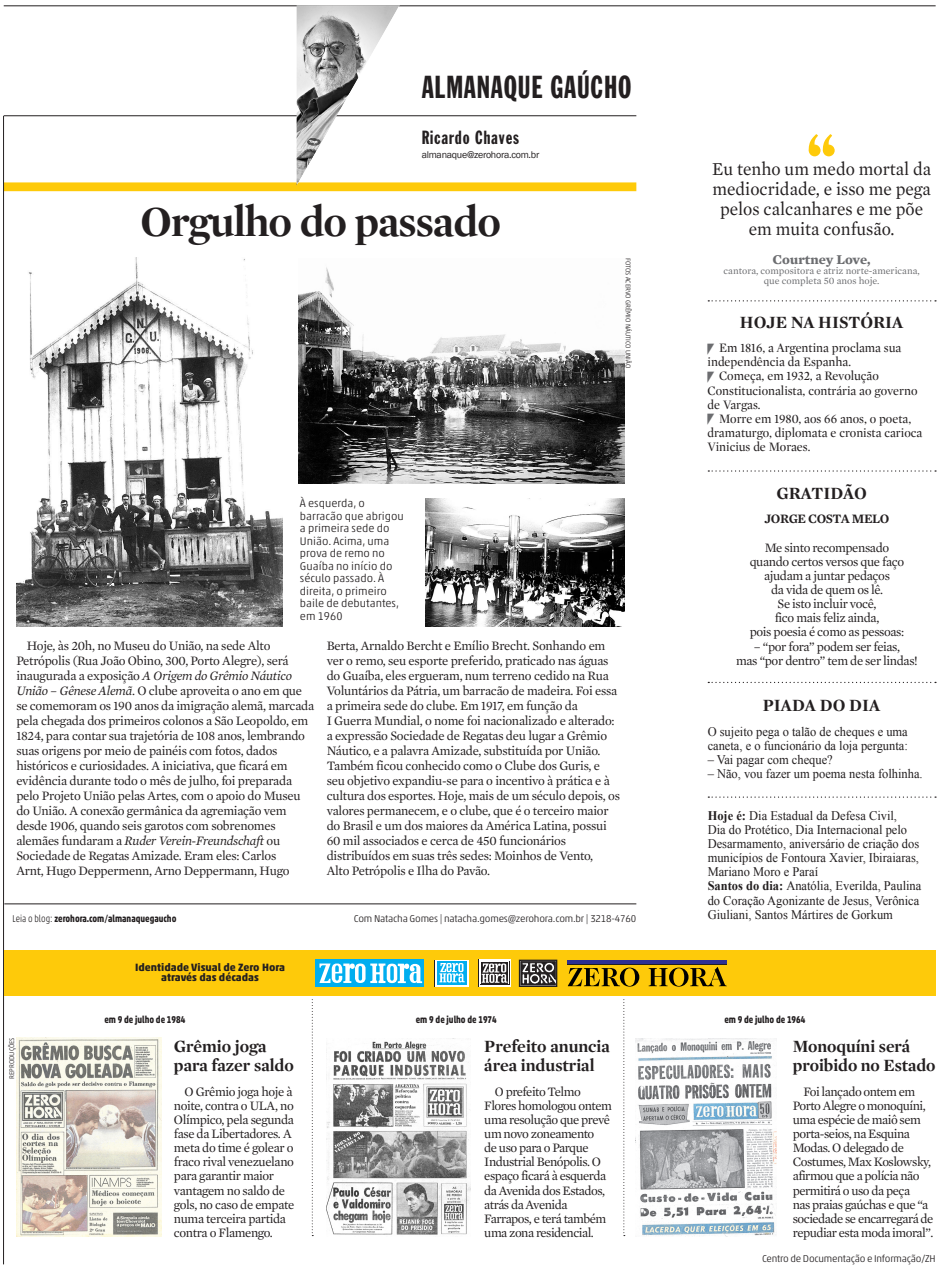
<style>
.page{position:relative;width:939px;height:1269px;background:#fff}
.page>*{position:absolute;margin:0;border:0;box-sizing:border-box;transform-origin:0 0}
.t1{font:700 43.75px "Mercury Display";letter-spacing:-.02em;color:#231f20}
.t2{font:31.25px "Franklin Gothic Extra Cond";letter-spacing:.025em;color:#231f20}
.t3{font:18.75px "Franklin Gothic Extra Cond";letter-spacing:.05em;color:#231f20}
.t4{font:18.5px/20px "Mercury Text G1";color:#231f20;text-align:center;scale:.94 1}
.t5{font:700 17.5px/18.8px "Mercury Display";color:#231f20}
.t6{font:700 13.75px "Mercury Text G1";color:#6c6d70}
.t7{font:13.12px/15px "Mercury Text G1";letter-spacing:-.02em;color:#231f20}
.t8{font:13.12px/14.1px "Times New Roman";color:#231f20;scale:.95 1}
.t9{font:13.12px/14.1px "Mercury Text G1";letter-spacing:-.04em;color:#231f20}
.t10{font:13.12px/14.1px "Mercury Display";color:#231f20;scale:.95 1}
.t11{font:13.12px/14.1px "Mercury Text G1";letter-spacing:-.04em;color:#231f20;scale:.95 1}
.t12{font:600 13.12px "Mercury Text G1";letter-spacing:-.03em;color:#231f20}
.t13{font:300 11.25px/12.5px "Akko Std";color:#231f20}
.t14{font:700 10.75px/10.8px "Akko Std";color:#231f20;text-align:center}
.t15{font:300 10px "Akko Std";letter-spacing:-.02em;color:#231f20}
.t16{font:700 10px "Akko Std";color:#231f20;scale:.8 1}
.t17{font:10px/10px "Mercury Text G1";color:#6c6d70;text-align:center}
.t18{font:10px "Franklin Gothic";letter-spacing:-.025em;color:#231f20}
.t19{font:300 6.88px "Akko Std";color:#231f20}
.s1{font-style:italic}
.s2{font-family:"Triangulo";font-size:20px;color:#6c6d70}
.s3{font-weight:700}
.s4{font-weight:300}
</style>
<div class="page">
<img style="left:16px;top:1037px;width:146px;height:199px">
<svg style="left:312px;top:999px;width:1px;height:237px"></svg>
<svg style="left:623px;top:999px;width:2px;height:237px"></svg>
<div style="left:4px;top:182px;width:632px;height:9px;background:#feca0a"></div>
<hr style="left:4px;top:116px;width:632px;height:1px;background:#231f20">
<hr style="left:4px;top:6px;width:932px;height:1px;background:#231f20">
<img style="left:296px;top:5px;width:104px;height:106px">
<img style="left:426px;top:499px;width:198px;height:127px">
<img style="left:17px;top:258px;width:265px;height:368px">
<hr style="left:3px;top:116px;width:1px;height:1148px;background:#231f20">
<img style="left:327px;top:1038px;width:144px;height:197px">
<img style="left:636px;top:1038px;width:141px;height:198px">
<hr style="left:4px;top:903px;width:632px;height:1px;background:#231f20">
<div style="left:4px;top:950px;width:932px;height:46px;background:#feca0a"></div>
<div style="left:479px;top:959px;width:32px;height:28px;background:#fff"></div>
<svg style="left:480px;top:961px;width:30px;height:24px"></svg>
<div style="left:480px;top:961px;width:29px;height:23px;background:#fff"></div>
<svg style="left:481px;top:983px;width:27px;height:1px"></svg>
<svg style="left:481px;top:962px;width:27px;height:21px"></svg>
<svg style="left:482px;top:963px;width:26px;height:19px"></svg>
<div style="left:519px;top:959px;width:38px;height:28px;border:1px solid #231f20"></div>
<svg style="left:521px;top:961px;width:34px;height:24px"></svg>
<svg style="left:568px;top:967px;width:71px;height:19px"></svg>
<svg style="left:649px;top:967px;width:78px;height:19px"></svg>
<hr style="left:567px;top:960px;width:159px;height:3px;background:#2e3092">
<hr style="left:567px;top:964px;width:159px;height:1px;background:#231f20">
<div style="left:315px;top:959px;width:109px;height:27px;background:#00aeef"></div>
<svg style="left:355px;top:963px;width:11px;height:20px"></svg>
<svg style="left:319px;top:963px;width:43px;height:20px"></svg>
<svg style="left:370px;top:963px;width:52px;height:20px"></svg>
<svg style="left:434px;top:960px;width:1px;height:26px"></svg>
<svg style="left:435px;top:960px;width:34px;height:26px"></svg>
<svg style="left:437px;top:961px;width:30px;height:23px"></svg>
<svg style="left:439px;top:963px;width:26px;height:19px"></svg>
<svg style="left:708px;top:300px;width:228px;height:1px"></svg>
<svg style="left:708px;top:470px;width:228px;height:1px"></svg>
<svg style="left:808px;top:134px;width:27px;height:22px"></svg>
<svg style="left:708px;top:682px;width:228px;height:1px"></svg>
<svg style="left:708px;top:796px;width:228px;height:1px"></svg>
<img style="left:299px;top:267px;width:326px;height:217px">
<h2 class="t2" style="left:422px;top:70px;width:211px">ALMANAQUE GAÚCHO</h2>
<h3 class="t3" style="left:422px;top:127px;width:99px">Ricardo Chaves</h3>
<p class="t18" style="left:422px;top:148px;width:119px">almanaque@zerohora.com.br</p>
<h1 class="t1" style="left:140px;top:189px;width:362px">Orgulho do passado</h1>
<p class="t13" style="left:300px;top:497px;width:105px">À esquerda, o barracão que abrigou a primeira sede do<br>União. Acima, uma prova de remo no<br>Guaíba no início do século passado. À direita, o primeiro baile de debutantes, em 1960</p>
<p class="t19" style="left:632px;top:258px;width:112px;rotate:90deg">fotos acervo grêmio náutico u nião</p>
<p class="t7" style="left:16px;top:638px;width:299px;text-indent:11px">Hoje, às 20h, no Museu do União, na sede Alto Petrópolis (Rua João Obino, 300, Porto Alegre), será inaugurada a exposição <span class="s1">A Origem do Grêmio Náutico União – Gênese Alemã</span>. O clube aproveita o ano em que se comemoram os 190 anos da imigração alemã, marcada pela chegada dos primeiros colonos a São Leopoldo, em 1824, para contar sua trajetória de 108 anos, lembrando suas origens por meio de painéis com fotos, dados históricos e curiosidades. A iniciativa, que ficará em evidência durante todo o mês de julho, foi preparada pelo Projeto União pelas Artes, com o apoio do Museu do União. A conexão germânica da agremiação vem desde 1906, quando seis garotos com sobrenomes alemães fundaram a <span class="s1">Ruder Verein-Freundschaft</span> ou Sociedade de Regatas Amizade. Eram eles: Carlos<br>Arnt, Hugo Deppermenn, Arno Deppermann, Hugo</p>
<p class="t7" style="left:327px;top:638px;width:295px">Berta, Arnaldo Bercht e Emílio Brecht. Sonhando em ver o remo, seu esporte preferido, praticado nas águas do Guaíba, eles ergueram, num terreno cedido na Rua Voluntários da Pátria, um barracão de madeira. Foi essa a primeira sede do clube. Em 1917, em função da<br>I Guerra Mundial, o nome foi nacionalizado e alterado: a expressão Sociedade de Regatas deu lugar a Grêmio Náutico, e a palavra Amizade, substituída por União.<br>Também ficou conhecido como o Clube dos Guris, e seu objetivo expandiu-se para o incentivo à prática e à cultura dos esportes. Hoje, mais de um século depois, os valores permanecem, e o clube, que é o terceiro maior do Brasil e um dos maiores da América Latina, possui 60 mil associados e cerca de 450 funcionários distribuídos em suas três sedes: Moinhos de Vento,<br>Alto Petrópolis e Ilha do Pavão.</p>
<h3 class="t4" style="left:712px;top:158px;width:235px">Eu tenho um medo mortal da mediocridade, e isso me pega pelos calcanhares e me põe em muita confusão.</h3>
<p class="t6" style="left:773px;top:249px;width:100px">Courtney Love,</p>
<p class="t17" style="left:724px;top:265px;width:198px">cantora, compositora e atriz norte-americana, que completa 50 anos hoje.</p>
<h3 class="t5" style="left:740px;top:312px;width:165px">Hoje na História</h3>
<p class="t10" style="left:708px;top:340px;width:228px"><span class="s2">-</span>Em 1816, a Argentina proclama sua independência da Espanha.<br><span class="s2">-</span>Começa, em 1932, a Revolução<br>Constitucionalista, contrária ao governo de Vargas.<br><span class="s2">-</span>Morre em 1980, aos 66 anos, o poeta, dramaturgo, diplomata e cronista carioca<br>Vinicius de Moraes.</p>
<h3 class="t5" style="left:777px;top:482px;width:24px">GRATI</h3>
<h3 class="t5" style="left:830px;top:482px;width:38px">DÃO</h3>
<p class="t12" style="left:765px;top:509px;width:126px">JORGE COSTA MELO</p>
<p class="t7" style="left:750px;top:539px;width:156px;line-height:14.1px;text-align:center">Me sinto recompensado quando certos versos que faço ajudam a juntar pedaços<br>da vida de quem os lê.<br>Se isto incluir você,<br>fico mais feliz ainda,<br>pois poesia é como as pessoas:</p>
<p class="t7" style="left:736px;top:638px;width:183px;line-height:14.1px;text-align:center">– “por fora” podem ser feias,<br>mas “por dentro” tem de ser lindas!</p>
<h3 class="t5" style="left:763px;top:695px;width:119px">PIADA DO DIa</h3>
<p class="t8" style="left:708px;top:724px;width:212px">O sujeito pega o talão de cheques e uma caneta, e o funcionário da loja pergunta:</p>
<p class="t8" style="left:708px;top:752px;width:133px">– Vai pagar com cheque?</p>
<p class="t8" style="left:708px;top:766px;width:228px">– Não, vou fazer um poema nesta folhinha.</p>
<p class="t8" style="left:708px;top:808px;width:226px"><span class="s3">Hoje é:</span> Dia Estadual da Defesa Civil,<br>Dia do Protético, Dia Internacional pelo Desarmamento, aniversário de criação dos municípios de Fontoura Xavier, Ibiraiaras, Mariano Moro e Paraí<br><span class="s3">Santos do dia:</span> Anatólia, Everilda, Paulina do Coração Agonizante de Jesus, Verônica</p>
<p class="t16" style="left:13px;top:912px;width:206px"><span class="s4">Leia o blog:</span> zerohora.com/almanaquegaucho</p>
<p class="t8" style="left:708px;top:907px;width:197px">Giuliani, Santos Mártires de Gorkum</p>
<p class="t15" style="left:354px;top:913px;width:284px">Com Natacha Gomes | natacha.gomes@zerohora.com.br | 3218-4760</p>
<p class="t14" style="left:135px;top:961px;width:151px">Identidade Visual de Zero Hora através das décadas</p>
<p class="t19" style="left:8px;top:1078px;width:42px;rotate:-90deg">REPRODUÇÕES</p>
<p class="t16" style="left:104px;top:1013px;width:103px">em 9 de julho de 1984</p>
<p class="t16" style="left:416px;top:1013px;width:103px">em 9 de julho de 1974</p>
<p class="t16" style="left:724px;top:1013px;width:103px">em 9 de julho de 1964</p>
<h3 class="t5" style="left:174px;top:1036px;width:122px">Grêmio joga para fazer saldo</h3>
<p class="t7" style="left:174px;top:1083px;width:122px;line-height:14.1px;text-indent:11px">O Grêmio joga hoje à noite, contra o ULA, no<br>Olímpico, pela segunda fase da Libertadores. A meta do time é golear o fraco rival venezuelano para garantir maior vantagem no saldo de gols, no caso de empate numa terceira partida contra o Flamengo.</p>
<h3 class="t5" style="left:484px;top:1036px;width:127px">Prefeito anuncia área industrial</h3>
<p class="t11" style="left:484px;top:1083px;width:136px;text-indent:11px">O prefeito Telmo<br>Flores homologou ontem uma resolução que prevê um novo zoneamento<br>de uso para o Parque<br>Industrial Benópolis. O espaço ficará à esquerda da Avenida dos Estados, atrás da Avenida<br>Farrapos, e terá também uma zona residencial.</p>
<h3 class="t5" style="left:793px;top:1036px;width:144px">Monoquíni será proibido no Estado</h3>
<p class="t9" style="left:793px;top:1083px;width:142px;text-indent:11px">Foi lançado ontem em<br>Porto Alegre o monoquíni, uma espécie de maiô sem porta-seios, na Esquina<br>Modas. O delegado de<br>Costumes, Max Koslowsky, afirmou que a polícia não permitirá o uso da peça<br>nas praias gaúchas e que “a sociedade se encarregará de repudiar esta moda imoral”.</p>
<p class="t15" style="left:762px;top:1252px;width:175px">Centro de Documentação e I nformação/ZH</p>
</div>
